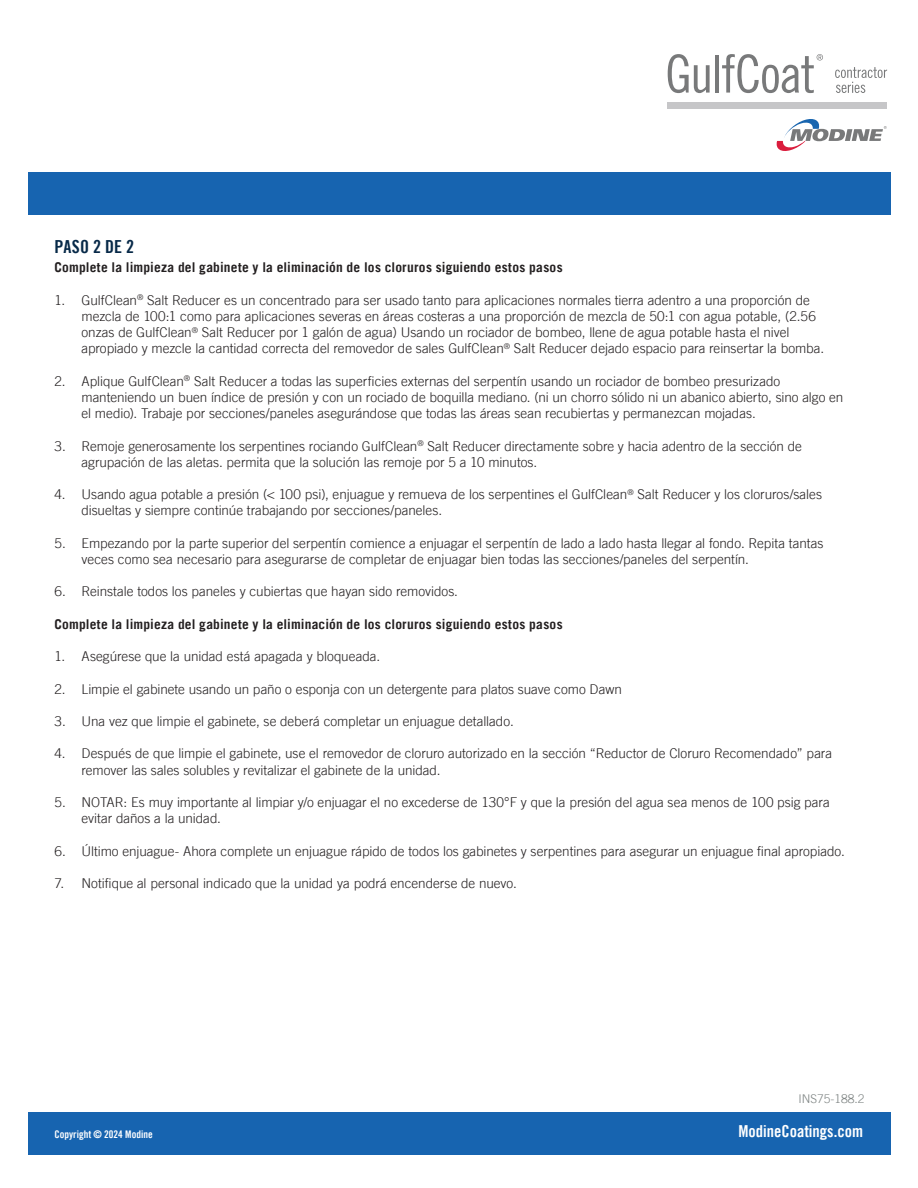
<style>
.page{position:relative;width:918px;height:1188px;background:#fff}
.page>*{position:absolute;margin:0;border:0;box-sizing:border-box;transform-origin:0 0}
.t1{font:18px "Trade Gothic LT Bold Cond Twenty";letter-spacing:.005em;color:#072948}
.t2{font:16.5px "Trade Gothic LT Bold Cond Twenty";color:#fff}
.t3{font:300 13.5px/16.2px "Trade Gothic LT";color:#231f20}
.t4{font:700 13.5px "Trade Gothic LT";letter-spacing:.01em;color:#231f20}
.t5{font:300 12px "Trade Gothic LT";color:#7d8382}
.t6{font:10.5px "Trade Gothic LT Bold Cond Twenty";color:#fff}
</style>
<div class="page">
<div style="left:28px;top:1113px;width:862px;height:42px;background:#1764b0"></div>
<div style="left:28px;top:172px;width:862px;height:42px;background:#1764b0"></div>
<div style="left:668px;top:102px;width:219px;height:6px;background:#c6c6c8"></div>
<svg style="left:668px;top:54px;width:42px;height:39px"></svg>
<hr style="left:715px;top:55px;width:4px;height:38px;background:#78797a">
<svg style="left:835px;top:67px;width:52px;height:26px"></svg>
<svg style="left:776px;top:119px;width:111px;height:32px"></svg>
<svg style="left:722px;top:54px;width:101px;height:39px"></svg>
<h1 class="t1" style="left:55px;top:236px;width:81px">PASO 2 DE 2</h1>
<p class="t4" style="left:55px;top:259px;width:510px">Complete la limpieza del gabinete y la eliminación de los cloruros siguiendo estos pasos</p>
<p class="t3" style="left:82px;top:292px;width:744px;text-indent:-27px">1. GulfClean<sup>®</sup> Salt Reducer es un concentrado para ser usado tanto para aplicaciones normales tierra adentro a una proporción de mezcla de 100:1 como para aplicaciones severas en áreas costeras a una proporción de mezcla de 50:1 con agua potable, (2.56 onzas de GulfClean<sup>®</sup> Salt Reducer por 1 galón de agua) Usando un rociador de bombeo, llene de agua potable hasta el nivel apropiado y mezcle la cantidad correcta del removedor de sales GulfClean<sup>®</sup> Salt Reducer dejado espacio para reinsertar la bomba.</p>
<p class="t3" style="left:82px;top:373px;width:763px;text-indent:-27px">2. Aplique GulfClean<sup>®</sup> Salt Reducer a todas las superficies externas del serpentín usando un rociador de bombeo presurizado manteniendo un buen índice de presión y con un rociado de boquilla mediano. (ni un chorro sólido ni un abanico abierto, sino algo en el medio). Trabaje por secciones/paneles asegurándose que todas las áreas sean recubiertas y permanezcan mojadas.</p>
<p class="t3" style="left:82px;top:438px;width:722px;text-indent:-27px">3. Remoje generosamente los serpentines rociando GulfClean<sup>®</sup> Salt Reducer directamente sobre y hacia adentro de la sección de agrupación de las aletas. permita que la solución las remoje por 5 a 10 minutos.</p>
<p class="t3" style="left:82px;top:486px;width:742px;text-indent:-27px">4. Usando agua potable a presión (&lt; 100 psi), enjuague y remueva de los serpentines el GulfClean<sup>®</sup> Salt Reducer y los cloruros/sales disueltas y siempre continúe trabajando por secciones/paneles.</p>
<p class="t3" style="left:82px;top:535px;width:744px;text-indent:-27px">5. Empezando por la parte superior del serpentín comience a enjuagar el serpentín de lado a lado hasta llegar al fondo. Repita tantas veces como sea necesario para asegurarse de completar de enjuagar bien todas las secciones/paneles del serpentín.</p>
<p class="t3" style="left:55px;top:583px;width:405px">6. Reinstale todos los paneles y cubiertas que hayan sido removidos.</p>
<p class="t4" style="left:55px;top:616px;width:510px">Complete la limpieza del gabinete y la eliminación de los cloruros siguiendo estos pasos</p>
<p class="t3" style="left:55px;top:648px;width:327px">1. Asegúrese que la unidad está apagada y bloqueada.</p>
<p class="t3" style="left:55px;top:681px;width:569px">2. Limpie el gabinete usando un paño o esponja con un detergente para platos suave como Dawn</p>
<p class="t3" style="left:55px;top:713px;width:461px">3. Una vez que limpie el gabinete, se deberá completar un enjuague detallado.</p>
<p class="t3" style="left:82px;top:745px;width:752px;text-indent:-27px">4. Después de que limpie el gabinete, use el removedor de cloruro autorizado en la sección “Reductor de Cloruro Recomendado” para remover las sales solubles y revitalizar el gabinete de la unidad.</p>
<p class="t3" style="left:82px;top:794px;width:750px;text-indent:-27px">5. NOTAR: Es muy importante al limpiar y/o enjuagar el no excederse de 130°F y que la presión del agua sea menos de 100 psig para evitar daños a la unidad.</p>
<p class="t3" style="left:55px;top:843px;width:792px">6. Último enjuague- Ahora complete un enjuague rápido de todos los gabinetes y serpentines para asegurar un enjuague final apropiado.</p>
<p class="t3" style="left:55px;top:875px;width:464px">7. Notifique al personal indicado que la unidad ya podrá encenderse de nuevo.</p>
<p class="t5" style="left:799px;top:1091px;width:68px">INS75-188.2</p>
<p class="t6" style="left:55px;top:1128px;width:100px">Copyright © 2024 Modine</p>
<p class="t2" style="left:738px;top:1121px;width:126px">ModineCoatings.com</p>
</div>
